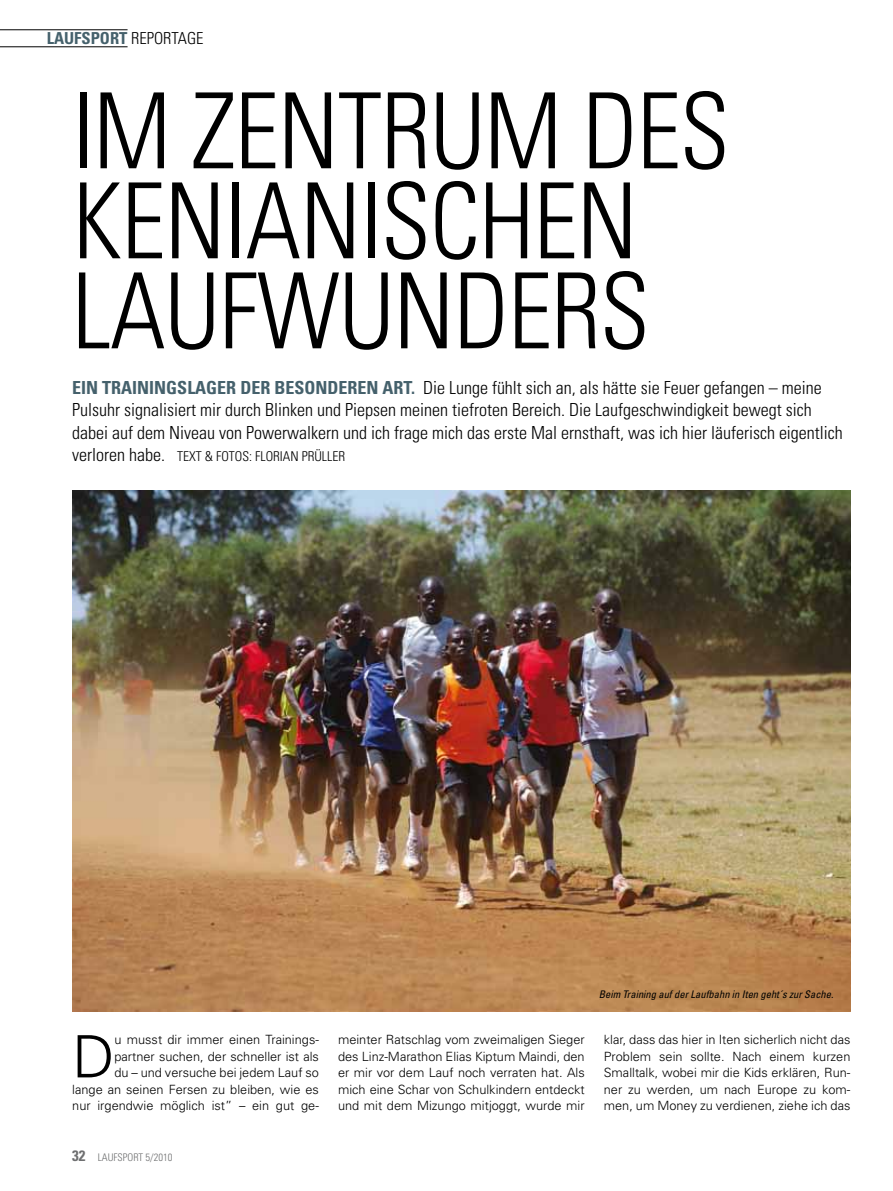
<style>
.page{position:relative;width:893px;height:1191px;background:#fff}
.page>*{position:absolute;margin:0;border:0;box-sizing:border-box;transform-origin:0 0}
.t1{font:300 condensed 105px/90px "Univers";letter-spacing:-.01em;color:#000;scale:.95 1}
.t2{font:300 58.5px "Univers";color:#000}
.t3{font:300 condensed 18px/22.5px "Univers";color:#000}
.t4{font:700 condensed 16.5px "Univers";color:#45616c}
.t5{font:300 condensed 13.5px "Univers";color:#000}
.t6{font:300 12.75px/16.5px "Univers";color:#000;text-align:justify}
.t7{font:italic condensed 10.5px "Univers";color:#000}
.t8{font:300 condensed 10.5px "Univers";color:#6e6f70}
.s1{font-weight:300;color:#000}
.s2{font-weight:700;color:#45616c}
.s3{font-size:13.5px}
.s4{font-weight:700;font-size:15px}
</style>
<div class="page">
<hr style="left:0;top:29px;width:128px;height:1px;background:#000">
<hr style="left:0;top:46px;width:128px;height:1px;background:#000">
<img style="left:72px;top:490px;width:778px;height:521px">
<p class="t4" style="left:47px;top:28px;width:158px">LAUFSPORT <span class="s1">reportage</span></p>
<h1 class="t1" style="left:72px;top:85px;width:694px">Im Zentrum des kenianischen<br>Laufwund ers</h1>
<p class="t3" style="left:72px;top:376px;width:772px"><span class="s2">EIN TRAININGSLAGER DER BESONDEREN ART.</span> Die Lunge fühlt sich an, als hätte sie Feuer gefangen – meine Pulsuhr signalisiert mir durch Blinken und Piepsen meinen tiefroten Bereich. Die Laufgeschwindigkeit bewegt sich dabei auf dem Niveau von Powerwalkern und ich frage mich das erste Mal ernsthaft, was ich hier läuferisch eigentlich verloren habe. <span class="s3">TEXT &amp; FOTOS</span></p>
<p class="t5" style="left:249px;top:448px;width:90px">: FLOR IAN PR ÜLLER</p>
<p class="t7" style="left:599px;top:987px;width:236px">Beim Training auf der Laufbahn in Iten geht´s zur Sache.</p>
<p class="t6" style="left:72px;top:1031px;width:248px;text-align:right">u musst dir immer einen Trainings&shy;partner suchen, der schneller ist als<br>du – und versuche bei jedem Lauf so<br>lange an seinen Fersen zu bleiben, wie es nur irgendwie möglich ist” – ein gut ge-</p>
<p class="t6" style="left:338px;top:1031px;width:248px">meinter Ratschlag vom zweimaligen Sieger des Linz-Marathon Elias Kiptum Maindi, den er mir vor dem Lauf noch verraten hat. Als mich eine Schar von Schulkindern entdeckt und mit dem Mizungo mitjoggt, wurde mir</p>
<p class="t6" style="left:604px;top:1031px;width:248px">klar, dass das hier in Iten sicherlich nicht das Problem sein sollte. Nach einem kurzen Smalltalk, wobei mir die Kids erklären, Run&shy;ner zu werden, um nach Europe zu kom&shy;men, um Money zu verdienen, ziehe ich das</p>
<h2 class="t2" style="left:72px;top:1021px;width:44px">D</h2>
<p class="t8" style="left:72px;top:1151px;width:102px"><span class="s4">32</span> Laufsport 5/2010</p>
</div>
